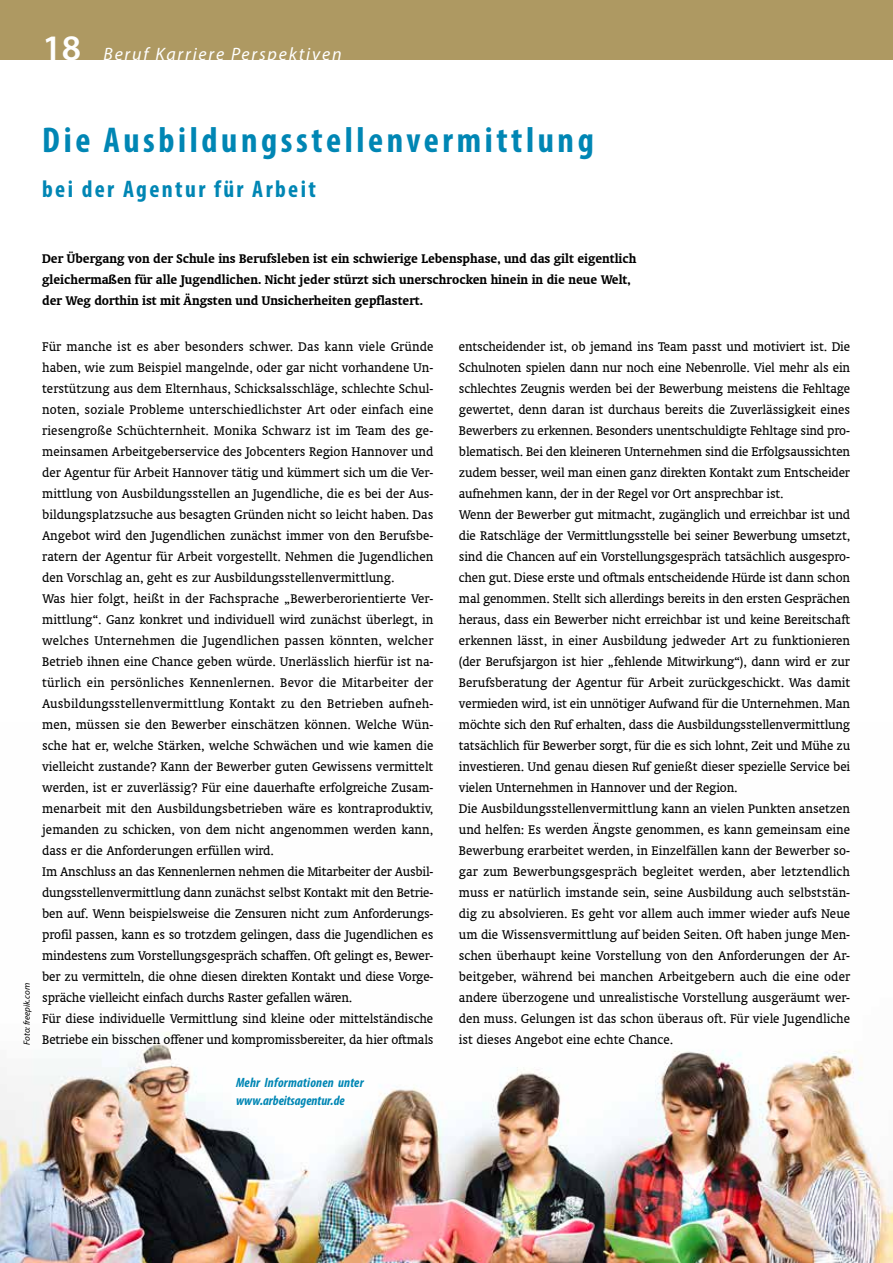
<style>
.page{position:relative;width:893px;height:1263px;background:#fff}
.page>*{position:absolute;margin:0;border:0;box-sizing:border-box;transform-origin:0 0}
.t1{font:700 condensed 36px "Myriad Pro";letter-spacing:.1em;color:#0086b4}
.t2{font:700 condensed 24px "Myriad Pro";letter-spacing:.1em;color:#0086b4}
.t3{font:italic 18px "Myriad Pro";letter-spacing:.1em;color:#fff}
.t4{font:14.25px/21px "Oranda BT";color:#000}
.t5{font:700 14.25px/21px "Oranda BT";color:#000}
.t6{font:italic 700 condensed 13.5px/18px "Myriad Pro";letter-spacing:.015em;color:#0086b4}
.t7{font:italic 9px "Myriad Pro";color:#000}
.s1{font-weight:600;font-style:normal;font-size:36px}
</style>
<div class="page">
<div style="left:0;top:0;width:893px;height:60px;background:#ae9962"></div>
<img style="left:0;top:1033px;width:893px;height:230px">
<p class="t3" style="left:43px;top:43px;width:301px"><span class="s1">18</span> Beruf Karriere Perspektiven</p>
<h1 class="t1" style="left:42px;top:118px;width:553px">Die Ausbildungsstellenvermittlung</h1>
<h2 class="t2" style="left:42px;top:174px;width:275px">bei der Agentur für Arbeit</h2>
<p class="t5" style="left:42px;top:248px;width:596px">Der Übergang von der Schule ins Berufsleben ist ein schwierige Lebensphase, und das gilt eigentlich gleichermaßen für alle Jugendlichen. Nicht jeder stürzt sich unerschrocken hinein in die neue Welt, der Weg dorthin ist mit Ängsten und Unsicherheiten gepflastert.</p>
<p class="t7" style="left:21px;top:1045px;width:63px;rotate:-90deg">Foto: freepik.com</p>
<p class="t4" style="left:42px;top:336px;width:393px">Für manche ist es aber besonders schwer. Das kann viele Gründe haben, wie zum Beispiel mangelnde, oder gar nicht vorhandene Un&shy;terstützung aus dem Elternhaus, Schicksalsschläge, schlechte Schul&shy;noten, soziale Probleme unterschiedlichster Art oder einfach eine riesengroße Schüchternheit. Monika Schwarz ist im Team des ge&shy;meinsamen Arbeitgeberservice des Jobcenters Region Hannover und der Agentur für Arbeit Hannover tätig und kümmert sich um die Ver&shy;mittlung von Ausbildungsstellen an Jugendliche, die es bei der Aus&shy;bildungsplatzsuche aus besagten Gründen nicht so leicht haben. Das Angebot wird den Jugendlichen zunächst immer von den Berufsbe&shy;ratern der Agentur für Arbeit vorgestellt. Nehmen die Jugendlichen den Vorschlag an, geht es zur Ausbildungsstellenvermittlung.<br>Was hier folgt, heißt in der Fachsprache „Bewerberorientierte Ver&shy;mittlung“. Ganz konkret und individuell wird zunächst überlegt, in welches Unternehmen die Jugendlichen passen könnten, welcher Betrieb ihnen eine Chance geben würde. Unerlässlich hierfür ist na&shy;türlich ein persönliches Kennenlernen. Bevor die Mitarbeiter der Ausbildungsstellenvermittlung Kontakt zu den Betrieben aufneh&shy;men, müssen sie den Bewerber einschätzen können. Welche Wün&shy;sche hat er, welche Stärken, welche Schwächen und wie kamen die vielleicht zustande? Kann der Bewerber guten Gewissens vermittelt werden, ist er zuverlässig? Für eine dauerhafte erfolgreiche Zusam&shy;menarbeit mit den Ausbildungsbetrieben wäre es kontraproduktiv, jemanden zu schicken, von dem nicht angenommen werden kann, dass er die Anforderungen erfüllen wird.<br>Im Anschluss an das Kennenlernen nehmen die Mitarbeiter der Ausbil&shy;dungsstellenvermittlung dann zunächst selbst Kontakt mit den Betrie&shy;ben auf. Wenn beispielsweise die Zensuren nicht zum Anforderungs&shy;profil passen, kann es so trotzdem gelingen, dass die Jugendlichen es mindestens zum Vorstellungsgespräch schaffen. Oft gelingt es, Bewer&shy;ber zu vermitteln, die ohne diesen direkten Kontakt und diese Vorge&shy;spräche vielleicht einfach durchs Raster gefallen wären.<br>Für diese individuelle Vermittlung sind kleine oder mittelständische Betriebe ein bisschen offener und kompromissbereiter, da hier oftmals</p>
<p class="t4" style="left:459px;top:336px;width:393px">entscheidender ist, ob jemand ins Team passt und motiviert ist. Die Schulnoten spielen dann nur noch eine Nebenrolle. Viel mehr als ein schlechtes Zeugnis werden bei der Bewerbung meistens die Fehltage gewertet, denn daran ist durchaus bereits die Zuverlässigkeit eines Bewerbers zu erkennen. Besonders unentschuldigte Fehltage sind pro&shy;blematisch. Bei den kleineren Unternehmen sind die Erfolgsaussichten zudem besser, weil man einen ganz direkten Kontakt zum Entscheider aufnehmen kann, der in der Regel vor Ort ansprechbar ist.<br>Wenn der Bewerber gut mitmacht, zugänglich und erreichbar ist und die Ratschläge der Vermittlungsstelle bei seiner Bewerbung umsetzt, sind die Chancen auf ein Vorstellungsgespräch tatsächlich ausgespro&shy;chen gut. Diese erste und oftmals entscheidende Hürde ist dann schon mal genommen. Stellt sich allerdings bereits in den ersten Gesprächen heraus, dass ein Bewerber nicht erreichbar ist und keine Bereitschaft erkennen lässt, in einer Ausbildung jedweder Art zu funktionieren (der Berufsjargon ist hier „fehlende Mitwirkung“), dann wird er zur Berufsberatung der Agentur für Arbeit zurückgeschickt. Was damit vermieden wird, ist ein unnötiger Aufwand für die Unternehmen. Man möchte sich den Ruf erhalten, dass die Ausbildungsstellenvermittlung tatsächlich für Bewerber sorgt, für die es sich lohnt, Zeit und Mühe zu investieren. Und genau diesen Ruf genießt dieser spezielle Service bei vielen Unternehmen in Hannover und der Region.<br>Die Ausbildungsstellenvermittlung kann an vielen Punkten ansetzen und helfen: Es werden Ängste genommen, es kann gemeinsam eine Bewerbung erarbeitet werden, in Einzelfällen kann der Bewerber so&shy;gar zum Bewerbungsgespräch begleitet werden, aber letztendlich muss er natürlich imstande sein, seine Ausbildung auch selbststän&shy;dig zu absolvieren. Es geht vor allem auch immer wieder aufs Neue um die Wissensvermittlung auf beiden Seiten. Oft haben junge Men&shy;schen überhaupt keine Vorstellung von den Anforderungen der Ar&shy;beitgeber, während bei manchen Arbeitgebern auch die eine oder andere überzogene und unrealistische Vorstellung ausgeräumt wer&shy;den muss. Gelungen ist das schon überaus oft. Für viele Jugendliche ist dieses Angebot eine echte Chance.</p>
<p class="t6" style="left:236px;top:1074px;width:129px">Mehr Informationen unter www.arbeitsagentur.de</p>
</div>
